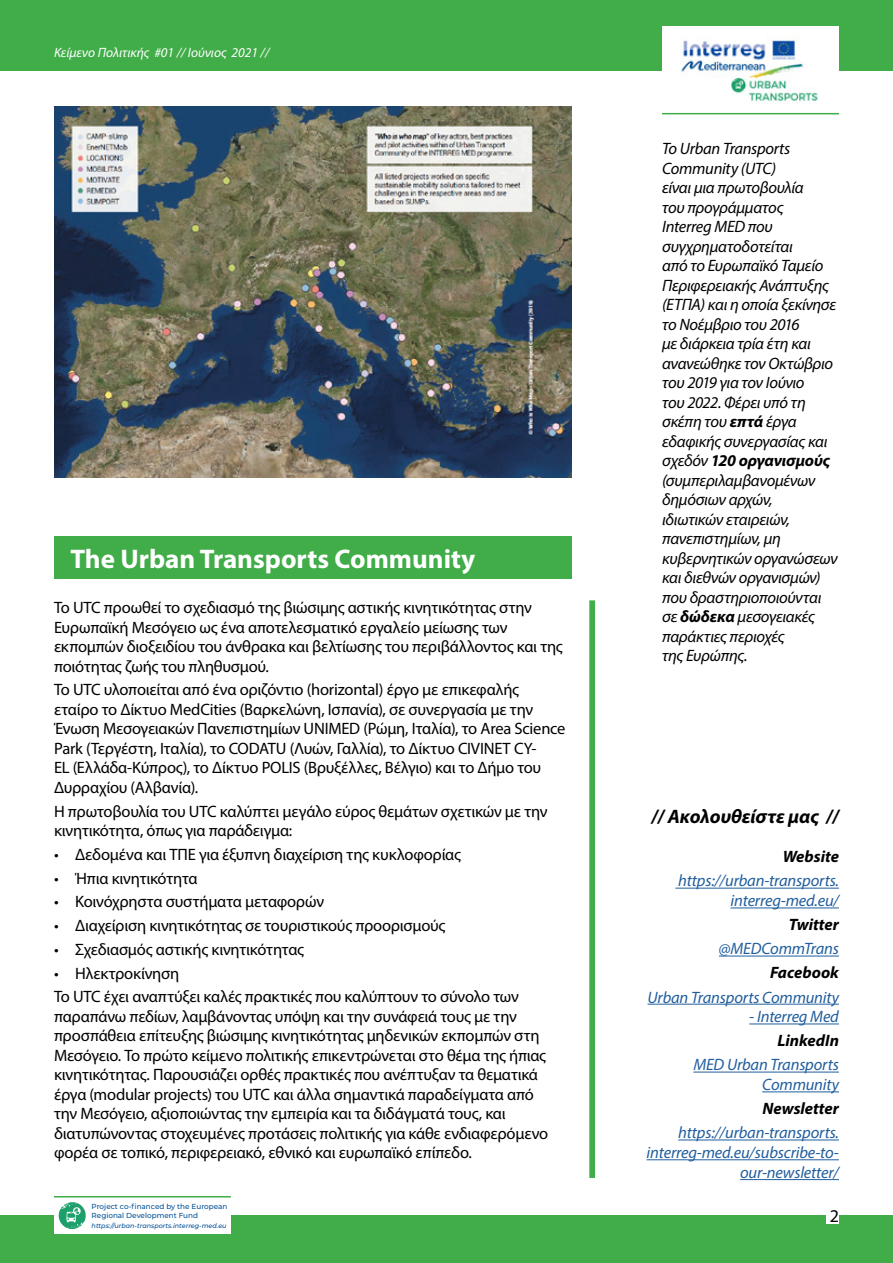
<style>
.page{position:relative;width:893px;height:1263px;background:#fff}
.page>*{position:absolute;margin:0;border:0;box-sizing:border-box;transform-origin:0 0}
.t1{font:700 27px "Myriad Pro";color:#fff}
.t2{font:italic 700 19.5px "Myriad Pro";color:#000}
.t3{font:18px "Myriad Pro";color:#000}
.text{font:16.5px/19.5px "Myriad Pro";letter-spacing:-.015em;color:#000}
.Paragraph_Style_2{font:italic 16.5px/19.5px "Myriad Pro";letter-spacing:-.02em;color:#000}
.t4{font:italic 16.5px/19.8px "Myriad Pro";letter-spacing:-.01em;color:#215e9e;text-align:right}
.t5{font:italic 700 16.5px "Myriad Pro";color:#000}
.t6{font:italic 13.5px "Myriad Pro";color:#fff}
.t7{font:500 7.2px/8.7px "Montserrat";color:#005196}
.t8{font:italic 500 6.45px "Montserrat";color:#005196}
.s1{font-weight:700}
</style>
<div class="page">
<div style="left:0;top:1216px;width:893px;height:47px;background:#41ad49"></div>
<div style="left:0;top:0;width:893px;height:71px;background:#41ad49"></div>
<div style="left:54px;top:537px;width:517px;height:42px;background:#41ad49"></div>
<img style="left:54px;top:106px;width:517px;height:371px">
<svg style="left:589px;top:600px;width:6px;height:578px;background:#4bb153"></svg>
<hr style="left:675px;top:888px;width:164px;height:1px;background:#215e9e">
<hr style="left:730px;top:907px;width:109px;height:1px;background:#215e9e">
<hr style="left:719px;top:956px;width:120px;height:1px;background:#215e9e">
<hr style="left:647px;top:1004px;width:192px;height:1px;background:#215e9e">
<hr style="left:749px;top:1023px;width:90px;height:1px;background:#215e9e">
<hr style="left:693px;top:1072px;width:146px;height:1px;background:#215e9e">
<hr style="left:762px;top:1091px;width:77px;height:1px;background:#215e9e">
<hr style="left:678px;top:1139px;width:161px;height:1px;background:#215e9e">
<hr style="left:646px;top:1159px;width:193px;height:1px;background:#215e9e">
<hr style="left:740px;top:1179px;width:99px;height:1px;background:#215e9e">
<div style="left:826px;top:1208px;width:13px;height:15px;background:#fff"></div>
<div style="left:54px;top:1202px;width:177px;height:31px;background:#fff"></div>
<svg style="left:59px;top:1202px;width:27px;height:27px"></svg>
<hr style="left:54px;top:1196px;width:177px;height:1px;background:#41ad49">
<img style="left:662px;top:27px;width:177px;height:88px">
<hr style="left:662px;top:113px;width:177px;height:1px;background:#41ad49">
<p class="t6" style="left:54px;top:44px;width:217px">Κείμενο Πολιτικής #01 // Ιούνιος 2021 //</p>
<p class="t1" style="left:70px;top:541px;width:406px">The Urban Transports Community</p>
<p class="text" style="left:54px;top:597px;width:510px">Το UTC προωθεί το σχεδιασμό της βιώσιμης αστικής κινητικότητας στην Ευρωπαϊκή Μεσόγειο ως ένα αποτελεσματικό εργαλείο μείωσης των εκπομπών διοξειδίου του άνθρακα και βελτίωσης του περιβάλλοντος και της ποιότητας ζωής του πληθυσμού.</p>
<p class="text" style="left:54px;top:680px;width:513px">Το UTC υλοποιείται από ένα οριζόντιο (horizontal) έργο με επικεφαλής εταίρο το Δίκτυο MedCities (Βαρκελώνη, Ισπανία), σε συνεργασία με την Ένωση Μεσογειακών Πανεπιστημίων UNIMED (Ρώμη, Ιταλία), το Area Science Park (Τεργέστη, Ιταλία), το CODATU (Λυών, Γαλλία), το Δίκτυο CIVINET CY-<br>EL (Ελλάδα-Κύπρος), το Δίκτυο POLIS (Βρυξέλλες, Βέλγιο) και το Δήμο του Δυρραχίου (Αλβανία).</p>
<p class="text" style="left:54px;top:801px;width:495px">Η πρωτοβουλία του UTC καλύπτει μεγάλο εύρος θεμάτων σχετικών με την κινητικότητα, όπως για παράδειγμα:</p>
<p class="text" style="left:54px;top:844px;width:408px">• Δεδομένα και ΤΠΕ για έξυπνη διαχείριση της κυκλοφορίας</p>
<p class="text" style="left:54px;top:868px;width:145px">• Ήπια κινητικότητα</p>
<p class="text" style="left:54px;top:892px;width:272px">• Κοινόχρηστα συστήματα μεταφορών</p>
<p class="text" style="left:54px;top:915px;width:393px">• Διαχείριση κινητικότητας σε τουριστικούς προορισμούς</p>
<p class="text" style="left:54px;top:939px;width:252px">• Σχεδιασμός αστικής κινητικότητας</p>
<p class="text" style="left:54px;top:963px;width:127px">• Ηλεκτροκίνηση</p>
<p class="text" style="left:54px;top:987px;width:496px">Το UTC έχει αναπτύξει καλές πρακτικές που καλύπτουν το σύνολο των παραπάνω πεδίων, λαμβάνοντας υπόψη και την συνάφειά τους με την προσπάθεια επίτευξης βιώσιμης κινητικότητας μηδενικών εκπομπών στη Μεσόγειο. Το πρώτο κείμενο πολιτικής επικεντρώνεται στο θέμα της ήπιας κινητικότητας. Παρουσιάζει ορθές πρακτικές που ανέπτυξαν τα θεματικά έργα (modular projects) του UTC και άλλα σημαντικά παραδείγματα από την Μεσόγειο, αξιοποιώντας την εμπειρία και τα διδάγματά τους, και διατυπώνοντας στοχευμένες προτάσεις πολιτικής για κάθε ενδιαφερόμενο φορέα σε τοπικό, περιφερειακό, εθνικό και ευρωπαϊκό επίπεδο.</p>
<p class="t7" style="left:92px;top:1202px;width:137px">Project co-financed by the European<br>Regional Development Fund</p>
<p class="t8" style="left:92px;top:1221px;width:136px">https://urban-transports.interreg-med.eu</p>
<p class="Paragraph_Style_2" style="left:662px;top:139px;width:177px">Το Urban Transports<br>Community (UTC)<br>είναι μια πρωτοβουλία<br>του προγράμματος<br>Interreg MED που συγχρηματοδοτείται<br>από το Ευρωπαϊκό Ταμείο<br>Περιφερειακής Ανάπτυξης (ΕΤΠΑ) και η οποία ξεκίνησε το Νοέμβριο του 2016<br>με διάρκεια τρία έτη και ανανεώθηκε τον Οκτώβριο του 2019 για τον Ιούνιο<br>του 2022. Φέρει υπό τη σκέπη του <span class="s1">επτά</span> έργα εδαφικής συνεργασίας και σχεδόν <span class="s1">120 οργανισμούς </span>(συμπεριλαμβανομένων δημόσιων αρχών, ιδιωτικών εταιρειών, πανεπιστημίων, μη κυβερνητικών οργανώσεων και διεθνών οργανισμών) που δραστηριοποιούνται σε <span class="s1">δώδεκα</span> μεσογειακές παράκτιες περιοχές<br>της Ευρώπης.</p>
<p class="t2" style="left:652px;top:803px;width:189px">// Ακολουθείστε μας //</p>
<p class="t5" style="left:783px;top:846px;width:58px">Website</p>
<p class="t4" style="left:678px;top:871px;width:162px">https://urban-transports. interreg-med.eu/</p>
<p class="t5" style="left:789px;top:914px;width:52px">Twitter</p>
<p class="t4" style="left:719px;top:939px;width:122px">@MEDCommTrans</p>
<p class="t5" style="left:770px;top:962px;width:70px">Facebook</p>
<p class="t4" style="left:647px;top:987px;width:193px">Urban Transports Community</p>
<p class="t4" style="left:749px;top:1006px;width:91px">- Interreg Med</p>
<p class="t5" style="left:777px;top:1030px;width:63px">LinkedIn</p>
<p class="t4" style="left:693px;top:1055px;width:147px">MED Urban Transports<br>Community</p>
<p class="t5" style="left:762px;top:1098px;width:78px">Newsletter</p>
<p class="t4" style="left:646px;top:1122px;width:194px">https://urban-transports. interreg-med.eu/subscribe-to&shy;our-newsletter/</p>
<p class="t3" style="left:830px;top:1204px;width:11px">2</p>
</div>
